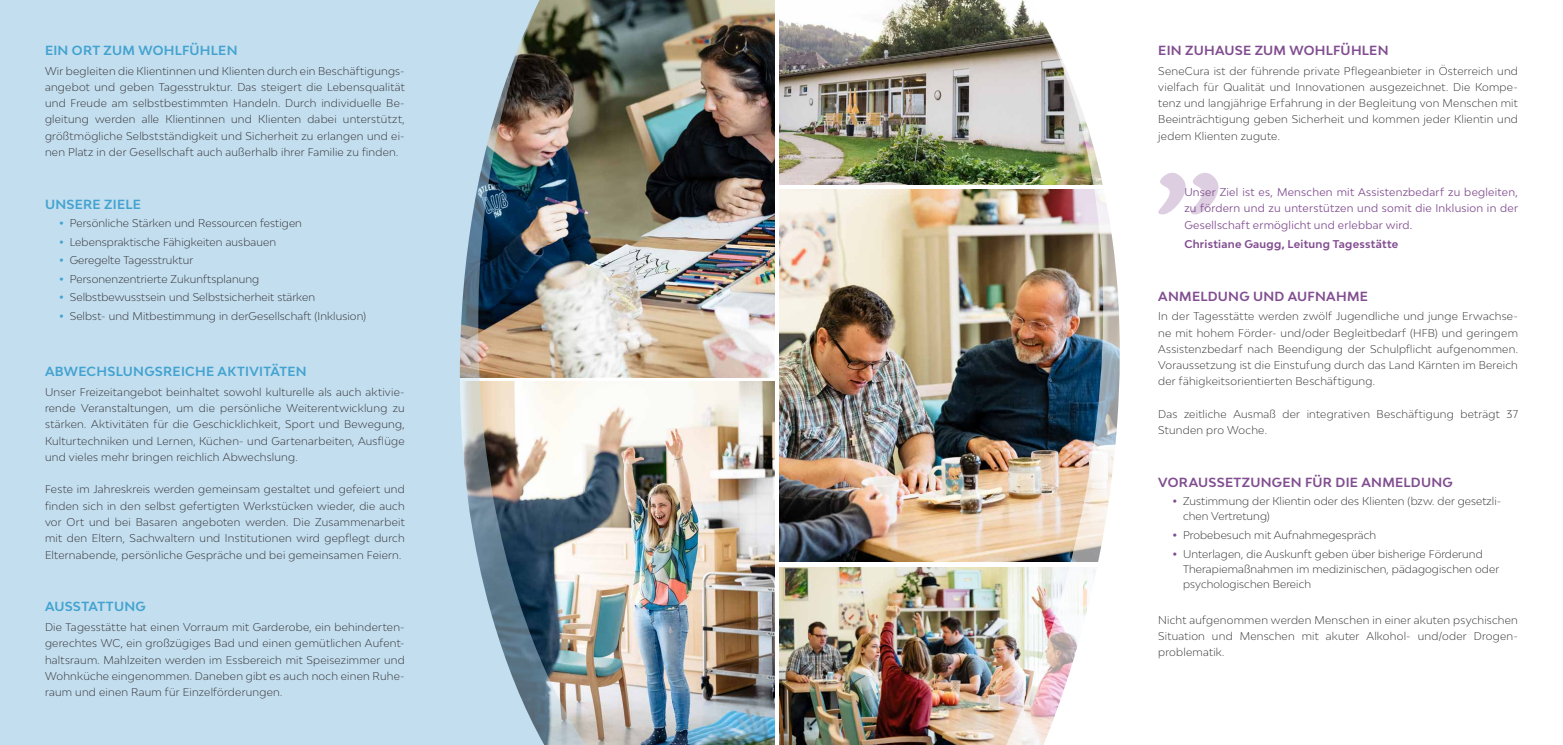
<style>
.page{position:relative;width:1563px;height:745px;background:#fff}
.page>*{position:absolute;margin:0;border:0;box-sizing:border-box;transform-origin:0 0}
.t1{font:700 12.5px "Bw Modelica";letter-spacing:.02em;color:#814d90}
.t2{font:700 12.5px "Bw Modelica";letter-spacing:.02em;color:#43a3d0}
.t3{font:300 10.62px/16.2px "Bw Modelica";letter-spacing:.01em;color:#2e2b2c;text-align:justify}
.t4{font:10.62px/16.2px "Bw Modelica";letter-spacing:.02em;color:#814d90;text-align:justify}
.t5{font:700 10.62px "Bw Modelica";letter-spacing:.025em;color:#814d90}
</style>
<div class="page">
<img style="left:606px;top:0;width:169px;height:377px">
<img style="left:779px;top:0;width:183px;height:184px">
<img style="left:779px;top:189px;width:183px;height:372px">
<img style="left:606px;top:381px;width:169px;height:363px">
<svg style="left:0;top:0;width:606px;height:744px;fill:#c3deef"></svg>
<img style="left:779px;top:567px;width:183px;height:177px">
<img style="left:962px;top:0;width:257px;height:744px">
<svg style="left:1158px;top:173px;width:60px;height:41px"></svg>
<svg style="left:1173px;top:551px;width:3px;height:4px"></svg>
<svg style="left:60px;top:221px;width:3px;height:4px"></svg>
<svg style="left:60px;top:258px;width:3px;height:4px"></svg>
<p class="t2" style="left:45px;top:42px;width:194px">EIN ORT ZUM WOHLFÜHLEN</p>
<p class="t3" style="left:45px;top:62px;width:361px">Wir begleiten die Klientinnen und Klienten durch ein Beschäftigungs&shy;angebot und geben Tagesstruktur. Das steigert die Lebensqualität und Freude am selbstbestimmten Handeln. Durch individuelle Be&shy;gleitung werden alle Klientinnen und Klienten dabei unterstützt, größtmögliche Selbstständigkeit und Sicherheit zu erlangen und ei&shy;nen Platz in der Gesellschaft auch außerhalb ihrer Familie zu finden.</p>
<p class="t2" style="left:45px;top:196px;width:97px">UNSERE ZIELE</p>
<p class="t3" style="left:70px;top:213px;width:298px;line-height:18.5px;text-align:left">Persönliche Stärken und Ressourcen festigen Lebenspraktische Fähigkeiten ausbauen<br>Geregelte Tagesstruktur<br>Personenzentrierte Zukunftsplanung<br>Selbstbewusstsein und Selbstsicherheit stärken<br>Selbst- und Mitbestimmung in derGesellschaft (Inklusion)</p>
<p class="t2" style="left:45px;top:363px;width:263px">ABWECHSLUNGSREICHE AKTIVITÄTEN</p>
<p class="t3" style="left:45px;top:383px;width:361px">Unser Freizeitangebot beinhaltet sowohl kulturelle als auch aktivie&shy;rende Veranstaltungen, um die persönliche Weiterentwicklung zu stärken. Aktivitäten für die Geschicklichkeit, Sport und Bewegung, Kulturtechniken und Lernen, Küchen- und Gartenarbeiten, Ausflüge und vieles mehr bringen reichlich Abwechslung.</p>
<p class="t3" style="left:45px;top:481px;width:361px">Feste im Jahreskreis werden gemeinsam gestaltet und gefeiert und finden sich in den selbst gefertigten Werkstücken wieder, die auch vor Ort und bei Basaren angeboten werden. Die Zusammenarbeit mit den Eltern, Sachwaltern und Institutionen wird gepflegt durch Elternabende, persönliche Gespräche und bei gemeinsamen Feiern.</p>
<p class="t2" style="left:45px;top:598px;width:102px">AUSSTATTUNG</p>
<p class="t3" style="left:45px;top:618px;width:361px">Die Tagesstätte hat einen Vorraum mit Garderobe, ein behinderten&shy;gerechtes WC, ein großzügiges Bad und einen gemütlichen Aufent&shy;haltsraum. Mahlzeiten werden im Essbereich mit Speisezimmer und Wohnküche eingenommen. Daneben gibt es auch noch einen Ruhe&shy;raum und einen Raum für Einzelförderungen.</p>
<p class="t1" style="left:1158px;top:42px;width:232px">EIN ZUHAUSE ZUM WOHLFÜHLEN</p>
<p class="t3" style="left:1158px;top:62px;width:361px">SeneCura ist der führende private Pflegeanbieter in Österreich und vielfach für Qualität und Innovationen ausgezeichnet. Die Kompe&shy;tenz und langjährige Erfahrung in der Begleitung von Menschen mit Beeinträchtigung geben Sicherheit und kommen jeder Klientin und jedem Klienten zugute.</p>
<p class="t4" style="left:1184px;top:184px;width:335px">Unser Ziel ist es, Menschen mit Assistenzbedarf zu begleiten, zu fördern und zu unterstützen und somit die Inklusion in der Gesellschaft ermöglicht und erlebbar wird.</p>
<p class="t5" style="left:1184px;top:237px;width:215px">Christiane Gaugg, Leitung Tagesstätte</p>
<p class="t1" style="left:1158px;top:287px;width:211px">ANMELDUNG UND AUFNAHME</p>
<p class="t3" style="left:1158px;top:308px;width:361px">In der Tagesstätte werden zwölf Jugendliche und junge Erwachse&shy;ne mit hohem Förder- und/oder Begleitbedarf (HFB) und geringem Assistenzbedarf nach Beendigung der Schulpflicht aufgenommen.<br>Voraussetzung ist die Einstufung durch das Land Kärnten im Bereich der fähigkeitsorientierten Beschäftigung.</p>
<p class="t3" style="left:1158px;top:405px;width:361px">Das zeitliche Ausmaß der integrativen Beschäftigung beträgt 37<br>Stunden pro Woche.</p>
<p class="t1" style="left:1158px;top:473px;width:296px">VORAUSSETZUNGEN FÜR DIE ANMELDUNG</p>
<p class="t3" style="left:1183px;top:493px;width:320px;line-height:15px">Zustimmung der Klientin oder des Klienten (bzw. der gesetzli&shy;chen Vertretung)</p>
<p class="t3" style="left:1183px;top:525px;width:301px;line-height:18.5px">Probebesuch mit Aufnahmegespräch<br>Unterlagen, die Auskunft geben über bisherige Förderund</p>
<p class="t3" style="left:1183px;top:560px;width:318px;line-height:15px">Therapiemaßnahmen im medizinischen, pädagogischen oder psychologischen Bereich</p>
<p class="t3" style="left:1158px;top:611px;width:361px">Nicht aufgenommen werden Menschen in einer akuten psychischen Situation und Menschen mit akuter Alkohol- und/oder Drogen&shy;problematik.</p>
</div>
